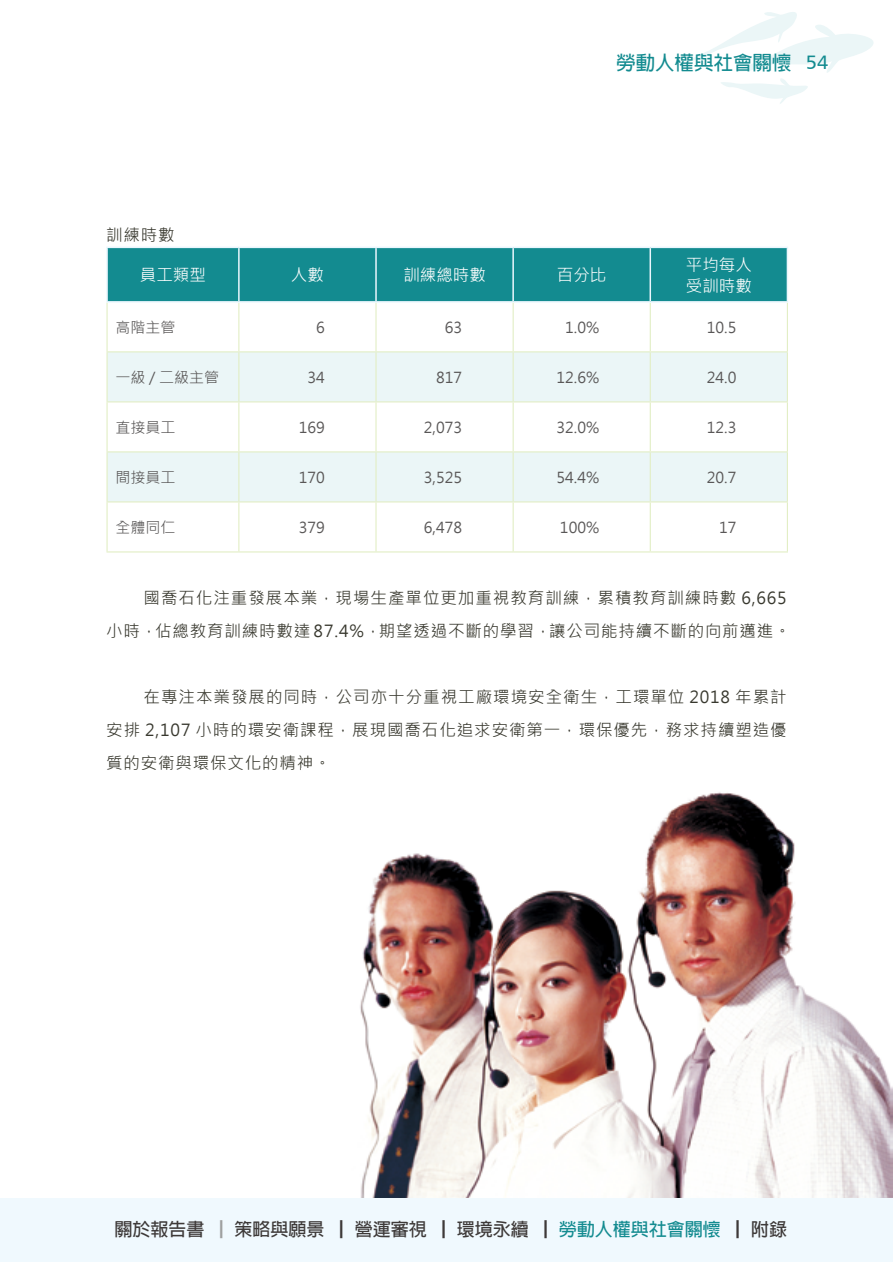
<style>
.page{position:relative;width:893px;height:1263px;background:#fff}
.page>*{position:absolute;margin:0;border:0;box-sizing:border-box;transform-origin:0 0}
.t1{font:700 19.5px "Adobe Fan Heiti Std";color:#138b90}
.t2{font:700 18px "Adobe Fan Heiti Std";color:#3e3a39}
.t3{font:16.5px/33px "Microsoft Jheng Hei";letter-spacing:.055em;color:#38382e;text-align:right}
.t4{font:16.5px/21px "Microsoft Jheng Hei";color:#fff}
.t5{font:15px "Microsoft Jheng Hei";color:#595757}
.s1{font-family:"Humanist 777 BT Roman B";font-weight:400}
.s2{color:#9fa0a0}
.s3{color:#138b90}
</style>
<div class="page">
<div style="left:108px;top:248px;width:679px;height:53px;background:#138b90"></div>
<svg style="left:108px;top:303px;width:679px;height:248px"></svg>
<svg style="left:108px;top:352px;width:679px;height:149px;fill:#ebf6f7"></svg>
<hr style="left:238px;top:248px;width:2px;height:53px;background:#eaf6fd">
<hr style="left:375px;top:248px;width:2px;height:53px;background:#eaf6fd">
<hr style="left:512px;top:248px;width:2px;height:53px;background:#eaf6fd">
<hr style="left:649px;top:248px;width:2px;height:53px;background:#eaf6fd">
<hr style="left:238px;top:303px;width:1px;height:48px;background:#e2eec5">
<hr style="left:375px;top:303px;width:2px;height:48px;background:#e2eec5">
<hr style="left:513px;top:303px;width:1px;height:48px;background:#e2eec5">
<hr style="left:650px;top:303px;width:1px;height:48px;background:#e2eec5">
<hr style="left:106px;top:351px;width:133px;height:1px;background:#e2eec5">
<hr style="left:239px;top:351px;width:137px;height:1px;background:#e2eec5">
<hr style="left:238px;top:352px;width:1px;height:49px;background:#e2eec5">
<hr style="left:376px;top:351px;width:137px;height:1px;background:#e2eec5">
<hr style="left:375px;top:352px;width:2px;height:49px;background:#e2eec5">
<hr style="left:513px;top:351px;width:137px;height:1px;background:#e2eec5">
<hr style="left:513px;top:352px;width:1px;height:49px;background:#e2eec5">
<hr style="left:650px;top:351px;width:138px;height:1px;background:#e2eec5">
<hr style="left:650px;top:352px;width:1px;height:49px;background:#e2eec5">
<hr style="left:106px;top:401px;width:133px;height:1px;background:#e2eec5">
<hr style="left:239px;top:401px;width:137px;height:1px;background:#e2eec5">
<hr style="left:238px;top:402px;width:1px;height:49px;background:#e2eec5">
<hr style="left:376px;top:401px;width:137px;height:1px;background:#e2eec5">
<hr style="left:375px;top:402px;width:2px;height:49px;background:#e2eec5">
<hr style="left:513px;top:401px;width:137px;height:1px;background:#e2eec5">
<hr style="left:513px;top:402px;width:1px;height:49px;background:#e2eec5">
<hr style="left:650px;top:401px;width:138px;height:1px;background:#e2eec5">
<hr style="left:650px;top:402px;width:1px;height:49px;background:#e2eec5">
<hr style="left:106px;top:451px;width:133px;height:1px;background:#e2eec5">
<hr style="left:239px;top:451px;width:137px;height:1px;background:#e2eec5">
<hr style="left:238px;top:452px;width:1px;height:49px;background:#e2eec5">
<hr style="left:376px;top:451px;width:137px;height:1px;background:#e2eec5">
<hr style="left:375px;top:452px;width:2px;height:49px;background:#e2eec5">
<hr style="left:513px;top:451px;width:137px;height:1px;background:#e2eec5">
<hr style="left:513px;top:452px;width:1px;height:49px;background:#e2eec5">
<hr style="left:650px;top:451px;width:138px;height:1px;background:#e2eec5">
<hr style="left:650px;top:452px;width:1px;height:49px;background:#e2eec5">
<hr style="left:106px;top:501px;width:133px;height:1px;background:#e2eec5">
<hr style="left:239px;top:501px;width:137px;height:1px;background:#e2eec5">
<hr style="left:238px;top:502px;width:1px;height:49px;background:#e2eec5">
<hr style="left:376px;top:501px;width:137px;height:1px;background:#e2eec5">
<hr style="left:375px;top:502px;width:2px;height:49px;background:#e2eec5">
<hr style="left:513px;top:501px;width:137px;height:1px;background:#e2eec5">
<hr style="left:513px;top:502px;width:1px;height:49px;background:#e2eec5">
<hr style="left:650px;top:501px;width:138px;height:1px;background:#e2eec5">
<hr style="left:650px;top:502px;width:1px;height:49px;background:#e2eec5">
<hr style="left:106px;top:303px;width:2px;height:48px;background:#e2eec5">
<hr style="left:787px;top:303px;width:1px;height:48px;background:#e2eec5">
<hr style="left:106px;top:352px;width:2px;height:49px;background:#e2eec5">
<hr style="left:787px;top:352px;width:1px;height:49px;background:#e2eec5">
<hr style="left:106px;top:402px;width:2px;height:49px;background:#e2eec5">
<hr style="left:787px;top:402px;width:1px;height:49px;background:#e2eec5">
<hr style="left:106px;top:452px;width:2px;height:49px;background:#e2eec5">
<hr style="left:787px;top:452px;width:1px;height:49px;background:#e2eec5">
<hr style="left:106px;top:502px;width:2px;height:49px;background:#e2eec5">
<hr style="left:787px;top:502px;width:1px;height:49px;background:#e2eec5">
<hr style="left:106px;top:551px;width:133px;height:1px;background:#e2eec5">
<hr style="left:239px;top:551px;width:137px;height:1px;background:#e2eec5">
<hr style="left:376px;top:551px;width:137px;height:1px;background:#e2eec5">
<hr style="left:513px;top:551px;width:137px;height:1px;background:#e2eec5">
<hr style="left:650px;top:551px;width:138px;height:1px;background:#e2eec5">
<hr style="left:106px;top:247px;width:133px;height:1px;background:#eaf6fd">
<hr style="left:106px;top:248px;width:2px;height:53px;background:#eaf6fd">
<hr style="left:239px;top:247px;width:137px;height:1px;background:#eaf6fd">
<hr style="left:376px;top:247px;width:137px;height:1px;background:#eaf6fd">
<hr style="left:513px;top:247px;width:137px;height:1px;background:#eaf6fd">
<hr style="left:650px;top:247px;width:138px;height:1px;background:#eaf6fd">
<hr style="left:787px;top:248px;width:1px;height:53px;background:#eaf6fd">
<hr style="left:106px;top:301px;width:133px;height:2px;background:#eaf6fd">
<hr style="left:239px;top:301px;width:137px;height:2px;background:#eaf6fd">
<hr style="left:376px;top:301px;width:137px;height:2px;background:#eaf6fd">
<hr style="left:513px;top:301px;width:137px;height:2px;background:#eaf6fd">
<hr style="left:650px;top:301px;width:138px;height:2px;background:#eaf6fd">
<img style="left:360px;top:792px;width:533px;height:406px">
<svg style="left:688px;top:12px;width:186px;height:92px"></svg>
<div style="left:0;top:1198px;width:893px;height:63px;background:#f0f9fe"></div>
<p class="t1" style="left:616px;top:51px;width:214px">勞動人權與社會關懷 <span class="s1">54</span></p>
<p class="t3" style="left:106px;top:218px;width:70px">訓練時數</p>
<p class="t4" style="left:140px;top:264px;width:67px">員工類型</p>
<p class="t4" style="left:291px;top:264px;width:34px">人數</p>
<p class="t4" style="left:403px;top:264px;width:84px">訓練總時數</p>
<p class="t4" style="left:557px;top:264px;width:51px">百分比</p>
<p class="t4" style="left:686px;top:254px;width:67px">平均每人受訓時數</p>
<p class="t5" style="left:116px;top:318px;width:61px">高階主管</p>
<p class="t5" style="left:316px;top:318px;width:10px">6</p>
<p class="t5" style="left:445px;top:318px;width:19px">63</p>
<p class="t5" style="left:565px;top:318px;width:36px">1.0%</p>
<p class="t5" style="left:707px;top:318px;width:31px">10.5</p>
<p class="t5" style="left:116px;top:368px;width:105px">一級 / 二級主管</p>
<p class="t5" style="left:308px;top:368px;width:19px">34</p>
<p class="t5" style="left:436px;top:368px;width:28px">817</p>
<p class="t5" style="left:556px;top:368px;width:44px">12.6%</p>
<p class="t5" style="left:707px;top:368px;width:31px">24.0</p>
<p class="t5" style="left:116px;top:418px;width:61px">直接員工</p>
<p class="t5" style="left:299px;top:418px;width:28px">169</p>
<p class="t5" style="left:424px;top:418px;width:40px">2,073</p>
<p class="t5" style="left:556px;top:418px;width:44px">32.0%</p>
<p class="t5" style="left:707px;top:418px;width:31px">12.3</p>
<p class="t5" style="left:116px;top:468px;width:61px">間接員工</p>
<p class="t5" style="left:299px;top:468px;width:28px">170</p>
<p class="t5" style="left:424px;top:468px;width:40px">3,525</p>
<p class="t5" style="left:556px;top:468px;width:44px">54.4%</p>
<p class="t5" style="left:707px;top:468px;width:31px">20.7</p>
<p class="t5" style="left:116px;top:518px;width:61px">全體同仁</p>
<p class="t5" style="left:299px;top:518px;width:28px">379</p>
<p class="t5" style="left:424px;top:518px;width:40px">6,478</p>
<p class="t5" style="left:560px;top:518px;width:41px">100%</p>
<p class="t5" style="left:719px;top:518px;width:19px">17</p>
<p class="t3" style="left:106px;top:581px;width:686px">國喬石化注重發展本業，現場生產單位更加重視教育訓練，累積教育訓練時數 6,665<br>小時，佔總教育訓練時數達 87.4%，期望透過不斷的學習，讓公司能持續不斷的向前邁進。</p>
<p class="t3" style="left:106px;top:680px;width:682px;text-align:justify;text-indent:37px">在專注本業發展的同時，公司亦十分重視工廠環境安全衛生，工環單位 2018 年累計安排 2,107 小時的環安衛課程，展現國喬石化追求安衛第一，環保優先，務求持續塑造優質的安衛與環保文化的精神。</p>
<p class="t2" style="left:114px;top:1219px;width:674px">關於報告書<span class="s2">▕</span> 策略與願景▕ 營運審視▕ 環境永續▕ <span class="s3">勞動人權與社會關懷</span>▕ 附錄</p>
</div>
